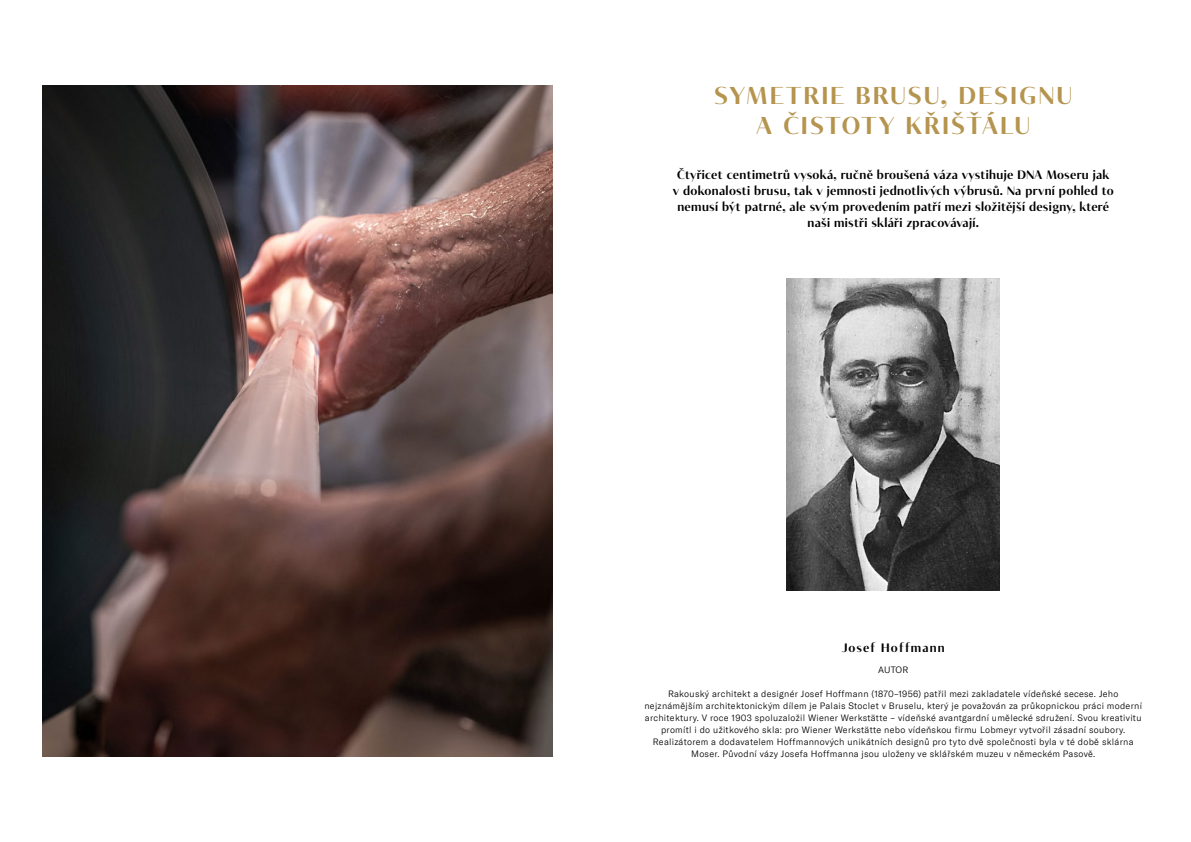
<style>
.page{position:relative;width:1191px;height:842px;background:#fff}
.page>*{position:absolute;margin:0;border:0;box-sizing:border-box;transform-origin:0 0}
.t1{font:600 24px/30px "Tabac Glam G2";letter-spacing:.1em;color:#b5944f;text-align:center}
.t2{font:600 12px/16px "Tabac Glam G2";letter-spacing:.03em;color:#000;text-align:center}
.t3{font:600 12px "Tabac Glam G2";letter-spacing:.1em;color:#000}
.t4{font:300 9px/12px "GT America";letter-spacing:.03em;color:#000;text-align:center}
</style>
<div class="page">
<img style="left:787px;top:279px;width:212px;height:312px">
<img style="left:43px;top:85px;width:510px;height:672px">
<h1 class="t1" style="left:714px;top:80px;width:359px">SYMETRIE BRUSU, DESIGNU<br>A ČISTOTY KŘIŠŤÁLU</h1>
<p class="t2" style="left:673px;top:166px;width:442px">Čtyřicet centimetrů vysoká, ručně broušená váza vystihuje DNA Moseru jak v dokonalosti brusu, tak v jemnosti jednotlivých výbrusů. Na první pohled to nemusí být patrné, ale svým provedením patří mezi složitější designy, které naši mistři skláři zpracovávají.</p>
<h2 class="t3" style="left:841px;top:640px;width:104px">Josef Hoffmann</h2>
<p class="t4" style="left:878px;top:664px;width:32px">AUTOR</p>
<p class="t4" style="left:644px;top:688px;width:499px">Rakouský architekt a designér Josef Hoffmann (1870–1956) patřil mezi zakladatele vídeňské secese. Jeho nejznámějším architektonickým dílem je Palais Stoclet v Bruselu, který je považován za průkopnickou práci moderní architektury. V roce 1903 spoluzaložil Wiener Werkstätte – vídeňské avantgardní umělecké sdružení. Svou kreativitu promítl i do užitkového skla: pro Wiener Werkstätte nebo vídeňskou firmu Lobmeyr vytvořil zásadní soubory.<br>Realizátorem a dodavatelem Hoffmannových unikátních designů pro tyto dvě společnosti byla v té době sklárna Moser. Původní vázy Josefa Hoffmanna jsou uloženy ve sklářském muzeu v německém Pasově.</p>
</div>
